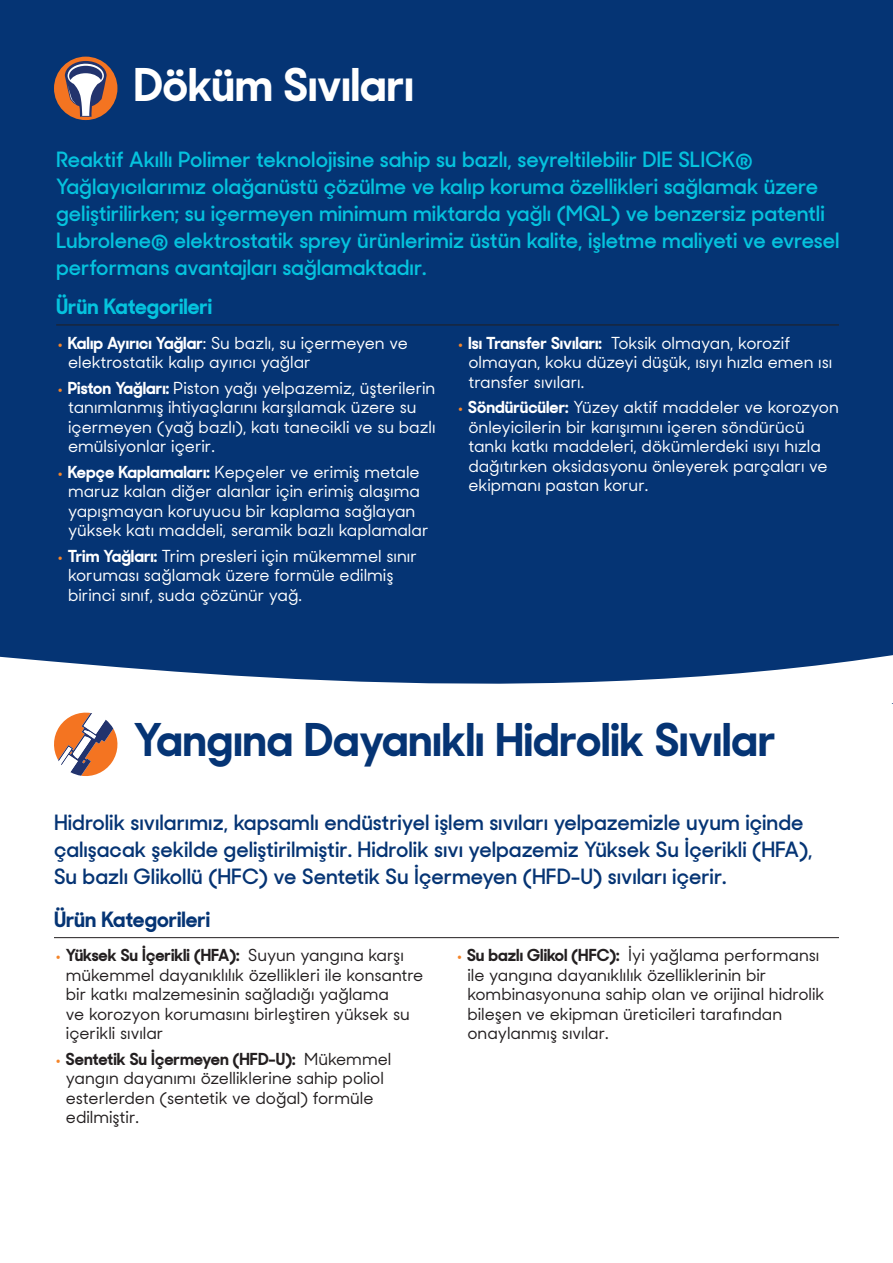
<style>
.page{position:relative;width:893px;height:1263px;background:#fff}
.page>*{position:absolute;margin:0;border:0;box-sizing:border-box;transform-origin:0 0}
.t1{font:700 45px "Sharp Sans Display No 2";color:#053474}
.t2{font:700 45px "Sharp Sans Display No 2";color:#fff}
.t3{font:600 21px/27px "Sharp Sans Display No 2";color:#05c3de}
.t4{font:600 21px/27px "Sharp Sans Display No 2";color:#053474}
.t5{font:700 21px "Sharp Sans Display No 2";color:#05c3de}
.t6{font:700 21px "Sharp Sans Display No 2";color:#053474}
.t7{font:500 16.5px/19.5px "Sharp Sans Display No 2";color:#fff}
.t8{font:500 16.5px/19.5px "Sharp Sans Display No 2";color:#231f20}
.s1{font-weight:400;font-size:27px;color:#f58529}
.s2{font-weight:700}
</style>
<div class="page">
<div style="left:0;top:0;width:893px;height:704px;background:#053474"></div>
<div style="left:54px;top:57px;width:63px;height:63px;background:#f47421;border-radius:50%"></div>
<svg style="left:65px;top:61px;width:42px;height:56px"></svg>
<hr style="left:56px;top:325px;width:783px;height:1px;background:#231f20">
<svg style="left:0;top:655px;width:893px;height:58px;fill:#fff"></svg>
<svg style="left:54px;top:713px;width:63px;height:63px"></svg>
<hr style="left:54px;top:937px;width:785px;height:1px;background:#231f20">
<h1 class="t2" style="left:134px;top:46px;width:281px">Döküm Sıvıları</h1>
<p class="t3" style="left:56px;top:143px;width:785px">Reaktif Akıllı Polimer teknolojisine sahip su bazlı, seyreltilebilir DIE SLICK® Yağlayıcılarımız olağanüstü çözülme ve kalıp koruma özellikleri sağlamak üzere geliştirilirken; su içermeyen minimum miktarda yağlı (MQL) ve benzersiz patentli Lubrolene® elektrostatik sprey ürünlerimiz üstün kalite, işletme maliyeti ve evresel performans avantajları sağlamaktadır.</p>
<p class="t5" style="left:56px;top:289px;width:158px">Ürün Kategorileri</p>
<p class="t7" style="left:68px;top:331px;width:341px;text-indent:-12px"><span class="s1">•</span> <span class="s2">Kalıp Ayırıcı Yağlar</span>: Su bazlı, su içermeyen ve elektrostatik kalıp ayırıcı yağlar</p>
<p class="t7" style="left:68px;top:376px;width:369px;text-indent:-12px"><span class="s1">•</span> <span class="s2">Piston Yağları:</span> Piston yağı yelpazemiz, üşterilerin tanımlanmış ihtiyaçlarını karşılamak üzere su içermeyen (yağ bazlı), katı tanecikli ve su bazlı emülsiyonlar içerir.</p>
<p class="t7" style="left:68px;top:460px;width:362px;text-indent:-12px"><span class="s1">•</span> <span class="s2">Kepçe Kaplamaları:</span> Kepçeler ve erimiş metale maruz kalan diğer alanlar için erimiş alaşıma yapışmayan koruyucu bir kaplama sağlayan yüksek katı maddeli, seramik bazlı kaplamalar</p>
<p class="t7" style="left:68px;top:544px;width:350px;text-indent:-12px"><span class="s1">•</span> <span class="s2">Trim Yağları:</span> Trim presleri için mükemmel sınır koruması sağlamak üzere formüle edilmiş birinci sınıf, suda çözünür yağ.</p>
<p class="t7" style="left:468px;top:331px;width:365px;text-indent:-12px"><span class="s1">•</span> <span class="s2">Isı Transfer Sıvıları:</span> Toksik olmayan, korozif olmayan, koku düzeyi düşük, ısıyı hızla emen ısı transfer sıvıları.</p>
<p class="t7" style="left:468px;top:396px;width:372px;text-indent:-12px"><span class="s1">•</span> <span class="s2">Söndürücüler:</span> Yüzey aktif maddeler ve korozyon önleyicilerin bir karışımını içeren söndürücü tankı katkı maddeleri, dökümlerdeki ısıyı hızla dağıtırken oksidasyonu önleyerek parçaları ve ekipmanı pastan korur.</p>
<h1 class="t1" style="left:134px;top:701px;width:643px">Yangına Dayanıklı Hidrolik Sıvılar</h1>
<p class="t4" style="left:54px;top:806px;width:760px">Hidrolik sıvılarımız, kapsamlı endüstriyel işlem sıvıları yelpazemizle uyum içinde çalışacak şekilde geliştirilmiştir. Hidrolik sıvı yelpazemiz Yüksek Su İçerikli (HFA),<br>Su bazlı Glikollü (HFC) ve Sentetik Su İçermeyen (HFD-U) sıvıları içerir.</p>
<p class="t6" style="left:54px;top:901px;width:158px">Ürün Kategorileri</p>
<p class="t8" style="left:66px;top:944px;width:359px;text-indent:-12px"><span class="s1">•</span> <span class="s2">Yüksek Su İçerikli (HFA):</span> Suyun yangına karşı mükemmel dayanıklılık özellikleri ile konsantre bir katkı malzemesinin sağladığı yağlama<br>ve korozyon korumasını birleştiren yüksek su içerikli sıvılar</p>
<p class="t8" style="left:66px;top:1047px;width:327px;text-indent:-12px"><span class="s1">•</span> <span class="s2">Sentetik Su İçermeyen (HFD-U):</span> Mükemmel yangın dayanımı özelliklerine sahip poliol esterlerden (sentetik ve doğal) formüle edilmiştir.</p>
<p class="t8" style="left:467px;top:944px;width:359px;text-indent:-12px"><span class="s1">•</span> <span class="s2">Su bazlı Glikol (HFC):</span> İyi yağlama performansı ile yangına dayanıklılık özelliklerinin bir kombinasyonuna sahip olan ve orijinal hidrolik bileşen ve ekipman üreticileri tarafından onaylanmış sıvılar.</p>
</div>
